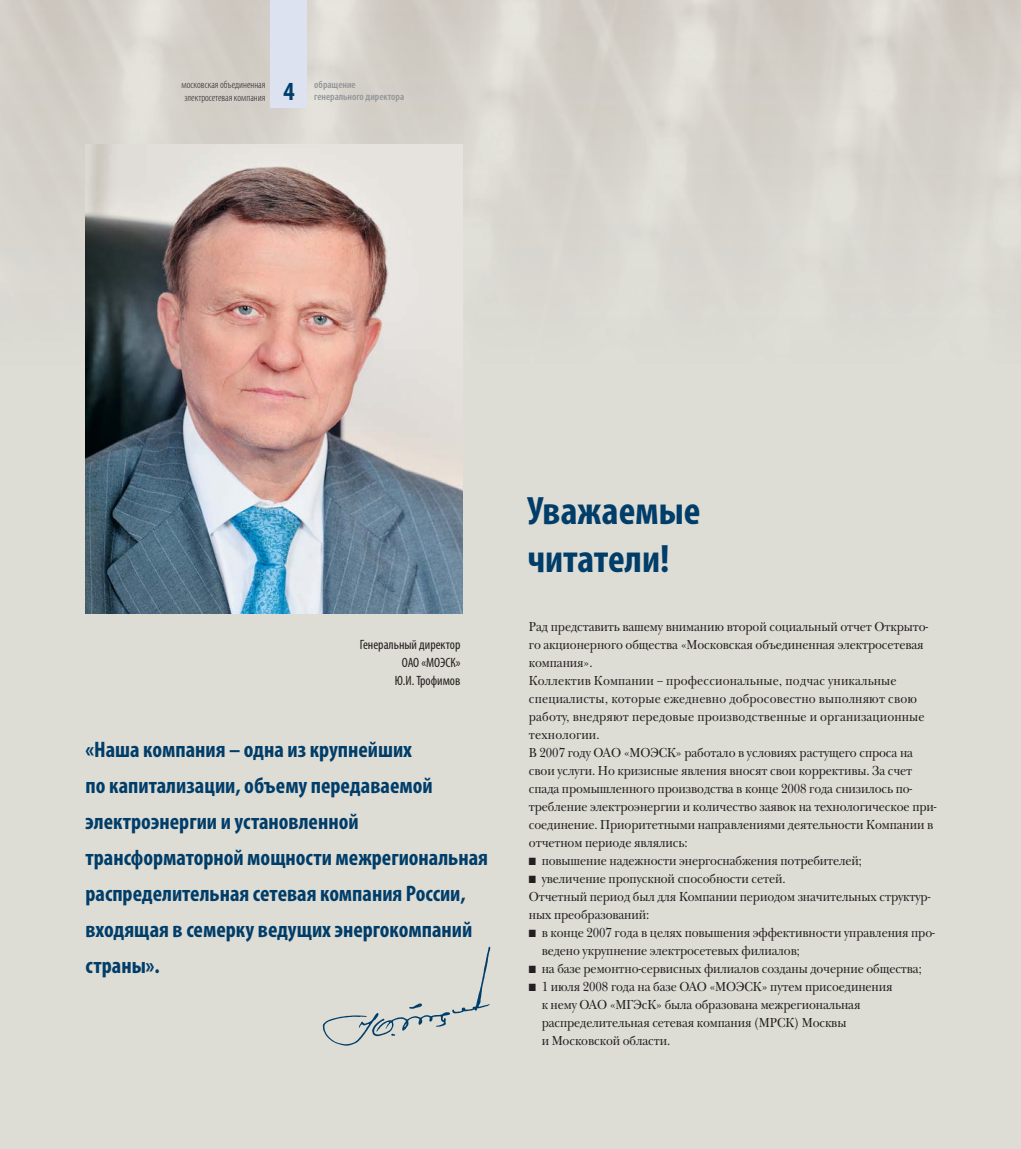
<style>
.page{position:relative;width:1021px;height:1149px;background:#fff}
.page>*{position:absolute;margin:0;border:0;box-sizing:border-box;transform-origin:0 0}
.t1{font:700 condensed 39.75px/47.7px "Myriad Pro";color:#003d69}
.t2{font:700 condensed 26.25px "Myriad Pro";color:#003d69}
.t3{font:700 condensed 22.5px/36px "Myriad Pro";color:#003d69}
.t4{font:13.5px/18px "New Baskerville C";letter-spacing:-.01em;color:#231f20;scale:.9 1}
.t5{font:condensed 13.5px/18px "Myriad Pro";color:#231f20;text-align:right}
.t6{font:300 condensed 10.5px/12.6px "Myriad Pro";color:#231f20}
.t7{font:600 condensed 10.5px "Myriad Pro";color:#939598}
</style>
<div class="page">
<div style="left:0;top:0;width:1020px;height:1148px;background:#dddcd5"></div>
<img style="left:0;top:0;width:1020px;height:208px">
<div style="left:270px;top:0;width:36px;height:108px;background:#dce2f0"></div>
<img style="left:85px;top:145px;width:377px;height:468px">
<img style="left:322px;top:946px;width:169px;height:100px">
<p class="t6" style="left:182px;top:79px;width:85px">московская объединенная электросетевая компания</p>
<p class="t7" style="left:314px;top:80px;width:43px">обращение</p>
<h2 class="t2" style="left:283px;top:82px;width:13px">4</h2>
<p class="t7" style="left:314px;top:93px;width:91px">генерального директора</p>
<p class="t5" style="left:359px;top:636px;width:102px">Генеральный директор<br>ОАО «МОЭСК»<br>Ю.И. Трофимов</p>
<p class="t3" style="left:86px;top:733px;width:404px">«Наша компания – одна из крупнейших<br>по капитализации, объему передаваемой электроэнергии и установленной трансформаторной мощности межрегиональная распределительная сетевая компания России, входящая в семерку ведущих энергокомпаний страны».</p>
<h1 class="t1" style="left:527px;top:490px;width:174px">Уважаемые читатели!</h1>
<p class="t4" style="left:529px;top:618px;width:454px">Рад представить вашему вниманию второй социальный отчет Открыто&shy;го акционерного общества «Московская объединенная электросетевая компания».<br>Коллектив Компании – профессиональные, подчас уникальные специалисты, которые ежедневно добросовестно выполняют свою работу, внедряют передовые производственные и организационные технологии.<br>В 2007 году ОАО «МОЭСК» работало в условиях растущего спроса на свои услуги. Но кризисные явления вносят свои коррективы. За счет спада промышленного производства в конце 2008 года снизилось по&shy;требление электроэнергии и количество заявок на технологическое при&shy;соединение. Приоритетными направлениями деятельности Компании в отчетном периоде являлись:</p>
<p class="t4" style="left:529px;top:852px;width:371px">■ повышение надежности энергоснабжения потребителей;</p>
<p class="t4" style="left:529px;top:870px;width:447px">■ увеличение пропускной способности сетей.<br>Отчетный период был для Компании периодом значительных структур&shy;ных преобразований:</p>
<p class="t4" style="left:541px;top:924px;width:438px;text-indent:-13px">■ в конце 2007 года в целях повышения эффективности управления про&shy;ведено укрупнение электросетевых филиалов;</p>
<p class="t4" style="left:529px;top:960px;width:438px">■ на базе ремонтно-сервисных филиалов созданы дочерние общества;</p>
<p class="t4" style="left:541px;top:978px;width:391px;text-indent:-13px">■ 1 июля 2008 года на базе ОАО «МОЭСК» путем присоединения к нему ОАО «МГЭсК» была образована межрегиональная распределительная сетевая компания (МРСК) Москвы<br>и Московской области.</p>
</div>
